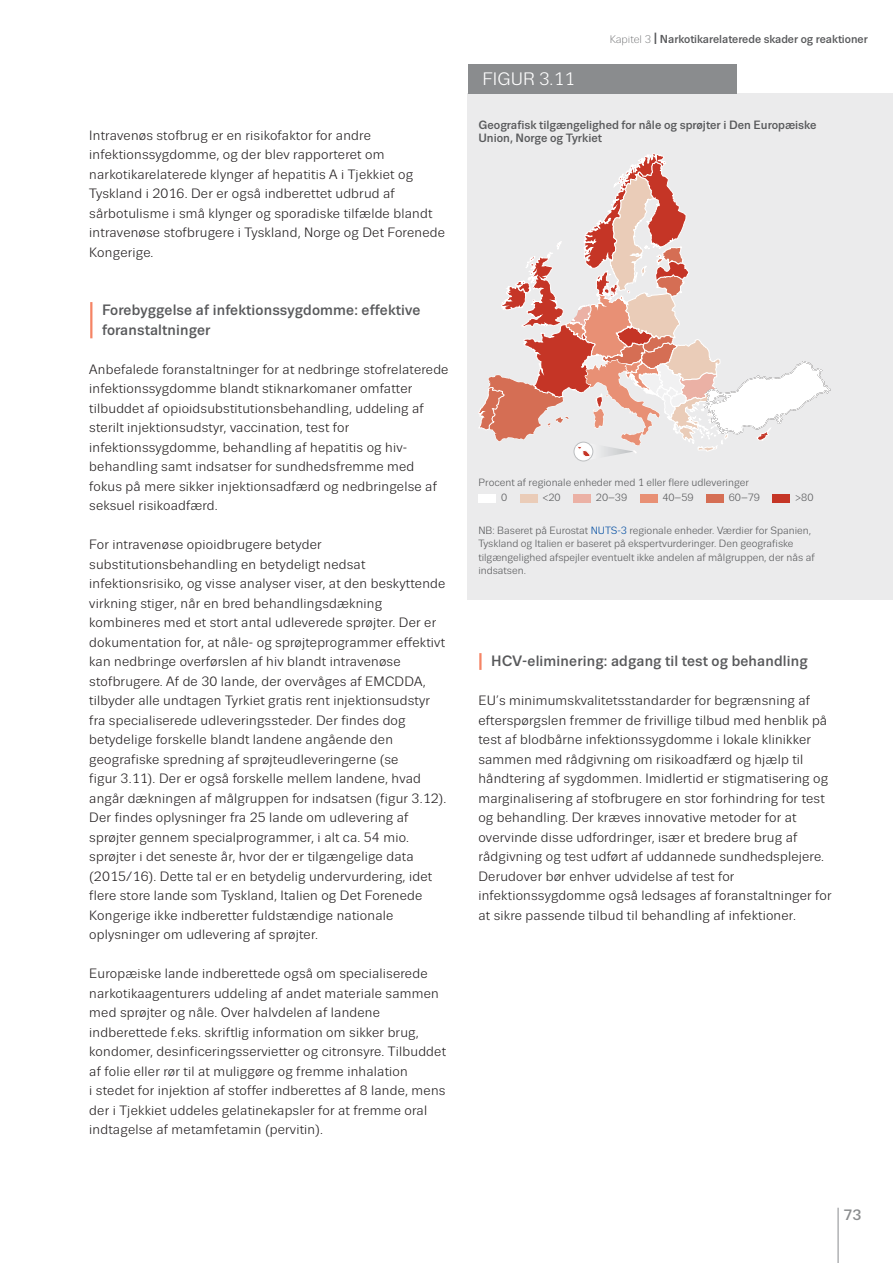
<style>
.page{position:relative;width:893px;height:1263px;background:#fff}
.page>*{position:absolute;margin:0;border:0;box-sizing:border-box;transform-origin:0 0}
.t1{font:18px "Trivia Sans";color:#fff}
.t2_red{font:500 15px/19.5px "Trivia Sans";letter-spacing:.01em;color:#58595b}
.t2{font:500 15px "Trivia Sans";color:#8a8c8e}
.body{font:13.5px/19.5px "Trivia Sans";letter-spacing:.015em;color:#231f20}
.figure_title_SW{font:500 12px/13.5px "Trivia Sans";color:#58595b}
.t3{font:500 11.55px "Trivia Sans";color:#58595b}
.figure_text{font:10.5px/13.5px "Trivia Sans";color:#58595b}
.s1{font-weight:300;font-size:10.95px}
.s2{font-size:16.2px}
.s3{color:#034ea2}
</style>
<div class="page">
<hr style="left:838px;top:1208px;width:1px;height:55px;background:#8a8c8e">
<hr style="left:90px;top:302px;width:2px;height:36px;background:#f58465">
<hr style="left:479px;top:653px;width:3px;height:17px;background:#f58465">
<div style="left:468px;top:94px;width:425px;height:506px;background:#ebebec"></div>
<div style="left:468px;top:64px;width:269px;height:30px;background:#8a8c8e"></div>
<svg style="left:478px;top:153px;width:352px;height:308px"></svg>
<div style="left:479px;top:494px;width:17px;height:9px;background:#fff"></div>
<div style="left:520px;top:494px;width:17px;height:9px;background:#eaccb8"></div>
<div style="left:573px;top:494px;width:18px;height:9px;background:#ebb1a5"></div>
<div style="left:640px;top:494px;width:17px;height:9px;background:#e89075"></div>
<div style="left:706px;top:494px;width:17px;height:9px;background:#d56e54"></div>
<div style="left:773px;top:494px;width:17px;height:9px;background:#c53526"></div>
<p class="body" style="left:89px;top:125px;width:357px">Intravenøs stofbrug er en risikofaktor for andre infektionssygdomme, og der blev rapporteret om narkotikarelaterede klynger af hepatitis A i Tjekkiet og Tyskland i 2016. Der er også indberettet udbrud af sårbotulisme i små klynger og sporadiske tilfælde blandt intravenøse stofbrugere i Tyskland, Norge og Det Forenede Kongerige.</p>
<p class="t2_red" style="left:102px;top:301px;width:320px">Forebyggelse af infektionssygdomme: effektive foranstaltninger</p>
<p class="body" style="left:89px;top:359px;width:361px">Anbefalede foranstaltninger for at nedbringe stofrelaterede infektionssygdomme blandt stiknarkomaner omfatter tilbuddet af opioidsubstitutionsbehandling, uddeling af sterilt injektionsudstyr, vaccination, test for infektionssygdomme, behandling af hepatitis og hiv&shy;behandling samt indsatser for sundhedsfremme med fokus på mere sikker injektionsadfærd og nedbringelse af seksuel risikoadfærd.</p>
<p class="body" style="left:89px;top:535px;width:359px">For intravenøse opioidbrugere betyder substitutionsbehandling en betydeligt nedsat infektionsrisiko, og visse analyser viser, at den beskyttende virkning stiger, når en bred behandlingsdækning kombineres med et stort antal udleverede sprøjter. Der er dokumentation for, at nåle- og sprøjteprogrammer effektivt kan nedbringe overførslen af hiv blandt intravenøse stofbrugere. Af de 30 lande, der overvåges af EMCDDA, tilbyder alle undtagen Tyrkiet gratis rent injektionsudstyr fra specialiserede udleveringssteder. Der findes dog betydelige forskelle blandt landene angående den geografiske spredning af sprøjteudleveringerne (se<br>figur 3.11). Der er også forskelle mellem landene, hvad angår dækningen af målgruppen for indsatsen (figur 3.12).<br>Der findes oplysninger fra 25 lande om udlevering af sprøjter gennem specialprogrammer, i alt ca. 54 mio. sprøjter i det seneste år, hvor der er tilgængelige data (2015/16). Dette tal er en betydelig undervurdering, idet flere store lande som Tyskland, Italien og Det Forenede Kongerige ikke indberetter fuldstændige nationale oplysninger om udlevering af sprøjter.</p>
<p class="body" style="left:89px;top:964px;width:358px">Europæiske lande indberettede også om specialiserede narkotikaagenturers uddeling af andet materiale sammen med sprøjter og nåle. Over halvdelen af landene indberettede f.eks. skriftlig information om sikker brug, kondomer, desinficeringsservietter og citronsyre. Tilbuddet af folie eller rør til at muliggøre og fremme inhalation<br>i stedet for injektion af stoffer indberettes af 8 lande, mens der i Tjekkiet uddeles gelatinekapsler for at fremme oral indtagelse af metamfetamin (pervitin).</p>
<p class="t3" style="left:610px;top:32px;width:260px"><span class="s1">Kapitel 3</span> <span class="s2">I</span> Narkotikarelaterede skader og reaktioner</p>
<p class="t1" style="left:483px;top:69px;width:93px">FIGUR 3.11</p>
<p class="figure_title_SW" style="left:478px;top:118px;width:340px">Geografisk tilgængelighed for nåle og sprøjter i Den Europæiske<br>Union, Norge og Tyrkiet</p>
<p class="figure_text" style="left:501px;top:476px;width:249px;line-height:14.7px;text-indent:-22px">Procent af regionale enheder med 1 eller flere udleveringer<br>0</p>
<p class="figure_text" style="left:542px;top:491px;width:20px">&lt;20</p>
<p class="figure_text" style="left:596px;top:491px;width:33px">20–39</p>
<p class="figure_text" style="left:662px;top:491px;width:33px">40–59</p>
<p class="figure_text" style="left:729px;top:491px;width:33px">60–79</p>
<p class="figure_text" style="left:795px;top:491px;width:20px">&gt;80</p>
<p class="figure_text" style="left:478px;top:523px;width:338px">NB: Baseret på Eurostat <span class="s3">NUTS-3</span> regionale enheder. Værdier for Spanien, Tyskland og Italien er baseret på ekspertvurderinger. Den geografiske tilgængelighed afspejler eventuelt ikke andelen af målgruppen, der nås af indsatsen.</p>
<p class="t2_red" style="left:491px;top:652px;width:318px">HCV-eliminering: adgang til test og behandling</p>
<p class="body" style="left:478px;top:691px;width:355px">EU’s minimumskvalitetsstandarder for begrænsning af efterspørgslen fremmer de frivillige tilbud med henblik på test af blodbårne infektionssygdomme i lokale klinikker sammen med rådgivning om risikoadfærd og hjælp til håndtering af sygdommen. Imidlertid er stigmatisering og marginalisering af stofbrugere en stor forhindring for test og behandling. Der kræves innovative metoder for at overvinde disse udfordringer, især et bredere brug af rådgivning og test udført af uddannede sundhedsplejere.<br>Derudover bør enhver udvidelse af test for infektionssygdomme også ledsages af foranstaltninger for at sikre passende tilbud til behandling af infektioner.</p>
<p class="t2" style="left:843px;top:1207px;width:19px">73</p>
</div>
